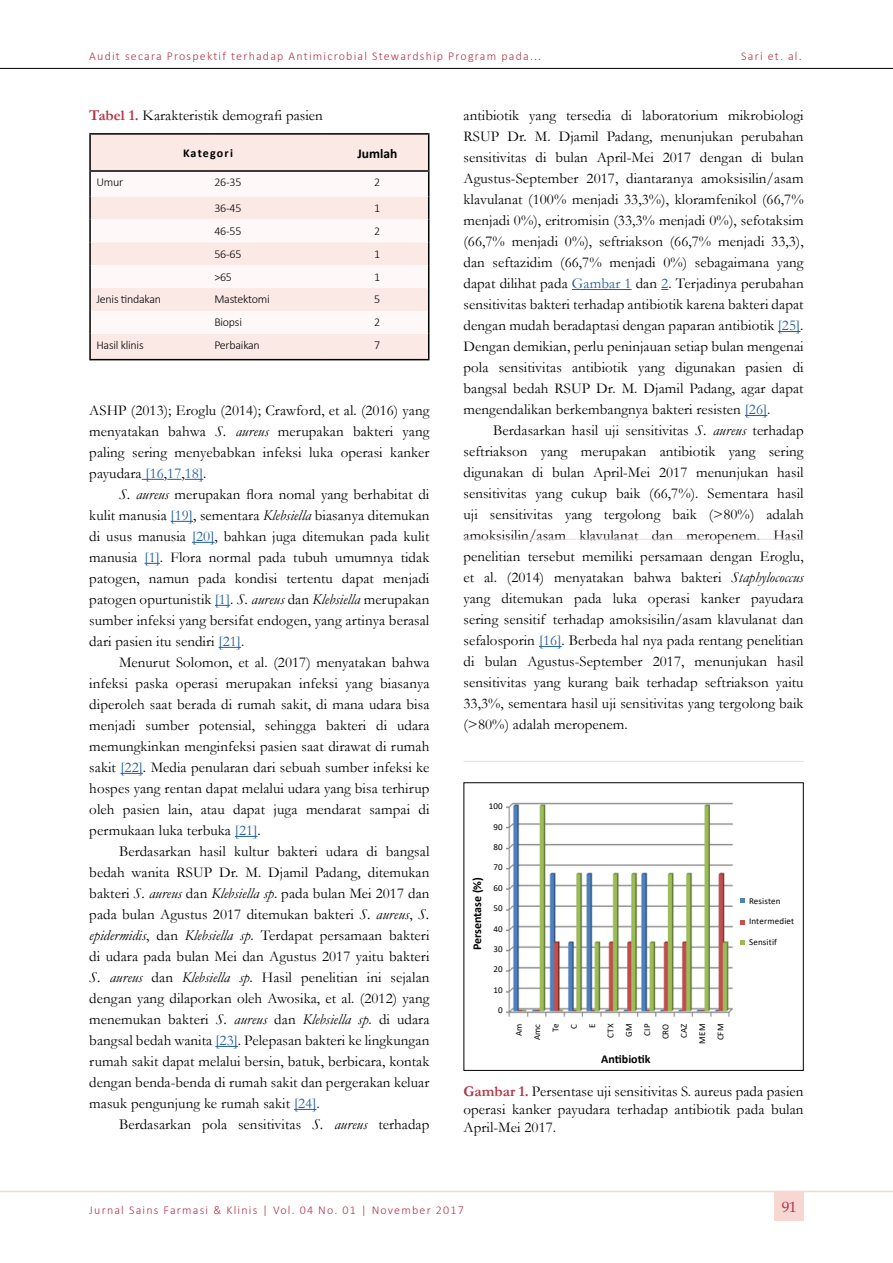
<style>
.page{position:relative;width:893px;height:1263px;background:#fff}
.page>*{position:absolute;margin:0;border:0;box-sizing:border-box;transform-origin:0 0}
.t1{font:15px/21px "Garamond";letter-spacing:.005em;color:#000;text-align:justify}
.t2{font:15px "Book Antiqua";color:#b23347}
.t3{font:700 13.5px "Calibri";color:#000}
.t4{font:300 12px "Calibri";letter-spacing:.1em;color:#b23347}
.t5{font:300 12px "Calibri";letter-spacing:-.02em;color:#000}
.t6{font:700 12px "Calibri";color:#000}
.t7{font:700 12px "Calibri";letter-spacing:.09em;color:#000}
.t8{font:9px/18.3px "Calibri";color:#000;text-align:right}
.t9{font:9px "Calibri";letter-spacing:.02em;color:#000}
.s1{font-weight:700;color:#b23347}
.s2{font-style:italic}
.s3{color:#215e9e}
</style>
<div class="page">
<hr style="left:463px;top:761px;width:341px;height:1px;background:#f8d6d2">
<svg style="left:142px;top:479px;width:61px;height:1px"></svg>
<svg style="left:171px;top:521px;width:22px;height:1px"></svg>
<svg style="left:192px;top:542px;width:22px;height:1px"></svg>
<svg style="left:145px;top:563px;width:15px;height:1px"></svg>
<svg style="left:215px;top:605px;width:15px;height:1px"></svg>
<svg style="left:219px;top:647px;width:22px;height:1px"></svg>
<svg style="left:120px;top:773px;width:23px;height:1px"></svg>
<svg style="left:235px;top:836px;width:22px;height:1px"></svg>
<svg style="left:215px;top:1046px;width:23px;height:1px"></svg>
<svg style="left:294px;top:1109px;width:22px;height:1px"></svg>
<hr style="left:572px;top:289px;width:60px;height:1px;background:#215e9e">
<svg style="left:778px;top:331px;width:22px;height:1px"></svg>
<svg style="left:745px;top:415px;width:22px;height:1px"></svg>
<svg style="left:539px;top:646px;width:22px;height:1px"></svg>
<hr style="left:0;top:68px;width:893px;height:1px;background:#000">
<hr style="left:0;top:1191px;width:893px;height:1px;background:#f8d6d2">
<div style="left:774px;top:1191px;width:30px;height:30px;background:#f8d6d2"></div>
<hr style="left:463px;top:539px;width:341px;height:1px;background:#f8d6d2">
<div style="left:91px;top:135px;width:337px;height:224px;background:#fbe9e6"></div>
<svg style="left:91px;top:172px;width:337px;height:162px"></svg>
<hr style="left:89px;top:133px;width:119px;height:2px;background:#000">
<hr style="left:89px;top:135px;width:2px;height:35px;background:#000">
<hr style="left:208px;top:133px;width:118px;height:2px;background:#000">
<hr style="left:326px;top:133px;width:103px;height:2px;background:#000">
<hr style="left:428px;top:135px;width:1px;height:35px;background:#000">
<hr style="left:89px;top:172px;width:2px;height:24px;background:#000">
<hr style="left:89px;top:196px;width:2px;height:23px;background:#000">
<hr style="left:89px;top:219px;width:2px;height:23px;background:#000">
<hr style="left:89px;top:242px;width:2px;height:23px;background:#000">
<hr style="left:89px;top:265px;width:2px;height:23px;background:#000">
<hr style="left:89px;top:288px;width:2px;height:23px;background:#000">
<hr style="left:89px;top:311px;width:2px;height:23px;background:#000">
<hr style="left:89px;top:334px;width:2px;height:25px;background:#000">
<svg style="left:428px;top:172px;width:1px;height:187px"></svg>
<hr style="left:89px;top:170px;width:119px;height:2px;background:#000">
<hr style="left:208px;top:170px;width:118px;height:2px;background:#000">
<hr style="left:326px;top:170px;width:103px;height:2px;background:#000">
<hr style="left:326px;top:359px;width:103px;height:1px;background:#000">
<hr style="left:89px;top:359px;width:119px;height:1px;background:#000">
<hr style="left:208px;top:359px;width:118px;height:1px;background:#000">
<img style="left:506px;top:802px;width:236px;height:215px">
<div style="left:463px;top:782px;width:341px;height:289px;border:1px solid #000"></div>
<svg style="left:741px;top:898px;width:4px;height:5px"></svg>
<svg style="left:741px;top:919px;width:4px;height:5px"></svg>
<svg style="left:741px;top:939px;width:4px;height:5px"></svg>
<p class="t4" style="left:89px;top:49px;width:453px">Audit secara Prospektif terhadap Antimicrobial Stewardship Program pada...</p>
<p class="t4" style="left:741px;top:49px;width:62px">Sari et. al.</p>
<p class="t1" style="left:89px;top:105px;width:235px"><span class="s1">Tabel 1.</span> Karakteristik demografi pasien</p>
<p class="t7" style="left:183px;top:144px;width:51px">Kategori</p>
<p class="t3" style="left:357px;top:143px;width:41px">Jumlah</p>
<p class="t5" style="left:96px;top:175px;width:28px">Umur</p>
<p class="t5" style="left:214px;top:175px;width:29px">26-35</p>
<p class="t5" style="left:374px;top:175px;width:8px">2</p>
<p class="t5" style="left:214px;top:200px;width:29px">36-45</p>
<p class="t5" style="left:374px;top:200px;width:8px">1</p>
<p class="t5" style="left:214px;top:223px;width:29px">46-55</p>
<p class="t5" style="left:374px;top:223px;width:8px">2</p>
<p class="t5" style="left:214px;top:246px;width:29px">56-65</p>
<p class="t5" style="left:374px;top:246px;width:8px">1</p>
<p class="t5" style="left:214px;top:269px;width:19px">&gt;65</p>
<p class="t5" style="left:374px;top:269px;width:8px">1</p>
<p class="t5" style="left:96px;top:292px;width:66px">Jenis tindakan</p>
<p class="t5" style="left:214px;top:292px;width:57px">Mastektomi</p>
<p class="t5" style="left:374px;top:292px;width:8px">5</p>
<p class="t5" style="left:214px;top:315px;width:29px">Biopsi</p>
<p class="t5" style="left:374px;top:315px;width:8px">2</p>
<p class="t5" style="left:96px;top:338px;width:49px">Hasil klinis</p>
<p class="t5" style="left:214px;top:338px;width:47px">Perbaikan</p>
<p class="t5" style="left:374px;top:338px;width:8px">7</p>
<p class="t1" style="left:89px;top:400px;width:342px">ASHP (2013); Eroglu (2014); Crawford, et al. (2016) yang menyatakan bahwa <span class="s2">S. aureus</span> merupakan bakteri yang paling sering menyebabkan infeksi luka operasi kanker payudara <span class="s3">[16</span>,<span class="s3">17</span>,<span class="s3">18]</span>.</p>
<p class="t1" style="left:89px;top:484px;width:342px;text-indent:30px"><span class="s2">S. aureus</span> merupakan flora nomal yang berhabitat di kulit manusia <span class="s3">[19]</span>, sementara <span class="s2">Klebsiella</span> biasanya ditemukan di usus manusia <span class="s3">[20]</span>, bahkan juga ditemukan pada kulit manusia <span class="s3">[1]</span>. Flora normal pada tubuh umumnya tidak patogen, namun pada kondisi tertentu dapat menjadi patogen opurtunistik <span class="s3">[1]</span>. <span class="s2">S. aureus</span> dan <span class="s2">Klebsiella</span> merupakan sumber infeksi yang bersifat endogen, yang artinya berasal dari pasien itu sendiri <span class="s3">[21]</span>.</p>
<p class="t1" style="left:89px;top:652px;width:342px;text-indent:30px">Menurut Solomon, et al. (2017) menyatakan bahwa infeksi paska operasi merupakan infeksi yang biasanya diperoleh saat berada di rumah sakit, di mana udara bisa menjadi sumber potensial, sehingga bakteri di udara memungkinkan menginfeksi pasien saat dirawat di rumah sakit <span class="s3">[22]</span>. Media penularan dari sebuah sumber infeksi ke hospes yang rentan dapat melalui udara yang bisa terhirup oleh pasien lain, atau dapat juga mendarat sampai di permukaan luka terbuka <span class="s3">[21]</span>.</p>
<p class="t1" style="left:89px;top:841px;width:342px;text-indent:30px">Berdasarkan hasil kultur bakteri udara di bangsal bedah wanita RSUP Dr. M. Djamil Padang, ditemukan bakteri <span class="s2">S. aureus</span> dan <span class="s2">Klebsiella sp</span>. pada bulan Mei 2017 dan pada bulan Agustus 2017 ditemukan bakteri <span class="s2">S. aureus</span>, <span class="s2">S. epidermidis</span>, dan <span class="s2">Klebsiella sp</span>. Terdapat persamaan bakteri di udara pada bulan Mei dan Agustus 2017 yaitu bakteri <span class="s2">S. aureus</span> dan <span class="s2">Klebsiella sp</span>. Hasil penelitian ini sejalan dengan yang dilaporkan oleh Awosika, et al. (2012) yang menemukan bakteri <span class="s2">S. aureus</span> dan <span class="s2">Klebsiella sp</span>. di udara bangsal bedah wanita <span class="s3">[23]</span>. Pelepasan bakteri ke lingkungan rumah sakit dapat melalui bersin, batuk, berbicara, kontak dengan benda-benda di rumah sakit dan pergerakan keluar masuk pengunjung ke rumah sakit <span class="s3">[24]</span>.</p>
<p class="t1" style="left:119px;top:1114px;width:312px">Berdasarkan pola sensitivitas <span class="s2">S. aureus</span> terhadap</p>
<p class="t1" style="left:463px;top:105px;width:342px">antibiotik yang tersedia di laboratorium mikrobiologi RSUP Dr. M. Djamil Padang, menunjukan perubahan sensitivitas di bulan April-Mei 2017 dengan di bulan Agustus-September 2017, diantaranya amoksisilin/asam klavulanat (100% menjadi 33,3%), kloramfenikol (66,7% menjadi 0%), eritromisin (33,3% menjadi 0%), sefotaksim (66,7% menjadi 0%), seftriakson (66,7% menjadi 33,3), dan seftazidim (66,7% menjadi 0%) sebagaimana yang dapat dilihat pada <span class="s3">Gambar 1</span> dan <span class="s3">2</span>. Terjadinya perubahan sensitivitas bakteri terhadap antibiotik karena bakteri dapat dengan mudah beradaptasi dengan paparan antibiotik <span class="s3">[25]</span>.<br>Dengan demikian, perlu peninjauan setiap bulan mengenai pola sensitivitas antibiotik yang digunakan pasien di bangsal bedah RSUP Dr. M. Djamil Padang, agar dapat mengendalikan berkembangnya bakteri resisten <span class="s3">[26]</span>.</p>
<p class="t1" style="left:463px;top:420px;width:342px;text-indent:30px">Berdasarkan hasil uji sensitivitas <span class="s2">S. aureus</span> terhadap seftriakson yang merupakan antibiotik yang sering digunakan di bulan April-Mei 2017 menunjukan hasil sensitivitas yang cukup baik (66,7%). Sementara hasil uji sensitivitas yang tergolong baik (&gt;80%) adalah amoksisilin/asam klavulanat dan meropenem. Hasil penelitian tersebut memiliki persamaan dengan Eroglu, et al. (2014) menyatakan bahwa bakteri <span class="s2">Staphylococcus </span>yang ditemukan pada luka operasi kanker payudara sering sensitif terhadap amoksisilin/asam klavulanat dan sefalosporin <span class="s3">[16]</span>. Berbeda hal nya pada rentang penelitian di bulan Agustus-September 2017, menunjukan hasil sensitivitas yang kurang baik terhadap seftriakson yaitu 33,3%, sementara hasil uji sensitivitas yang tergolong baik (&gt;80%) adalah meropenem.</p>
<p class="t8" style="left:489px;top:797px;width:15px">100</p>
<p class="t8" style="left:493px;top:817px;width:11px">90</p>
<p class="t8" style="left:493px;top:838px;width:11px">80</p>
<p class="t8" style="left:493px;top:858px;width:11px">70</p>
<p class="t8" style="left:493px;top:878px;width:11px">60</p>
<p class="t8" style="left:493px;top:899px;width:11px">50</p>
<p class="t8" style="left:493px;top:919px;width:11px">40</p>
<p class="t8" style="left:493px;top:940px;width:11px">30</p>
<p class="t8" style="left:493px;top:960px;width:11px">20</p>
<p class="t8" style="left:493px;top:980px;width:11px">10</p>
<p class="t8" style="left:498px;top:1001px;width:6px">0</p>
<p class="t6" style="left:469px;top:950px;width:75px;rotate:-90deg">Persentase (%)</p>
<p class="t8" style="left:509px;top:1043px;width:21px;rotate:-90deg">Am<br>Amc<br>Te<br>C<br>E<br>CTX<br>GM<br>CIP<br>CRO<br>CAZ<br>MEM<br>CFM</p>
<p class="t6" style="left:601px;top:1051px;width:51px">Antibiotik</p>
<p class="t9" style="left:749px;top:894px;width:33px">Resisten</p>
<p class="t9" style="left:749px;top:915px;width:47px">Intermediet</p>
<p class="t9" style="left:749px;top:935px;width:29px">Sensitif</p>
<p class="t1" style="left:463px;top:1081px;width:342px;line-height:18px"><span class="s1">Gambar 1.</span> Persentase uji sensitivitas S. aureus pada pasien operasi kanker payudara terhadap antibiotik pada bulan April-Mei 2017.</p>
<p class="t4" style="left:89px;top:1202px;width:376px">Jurnal Sains Farmasi &amp; Klinis | Vol. 04 No. 01 | November 2017</p>
<p class="t2" style="left:782px;top:1196px;width:16px">91</p>
</div>
